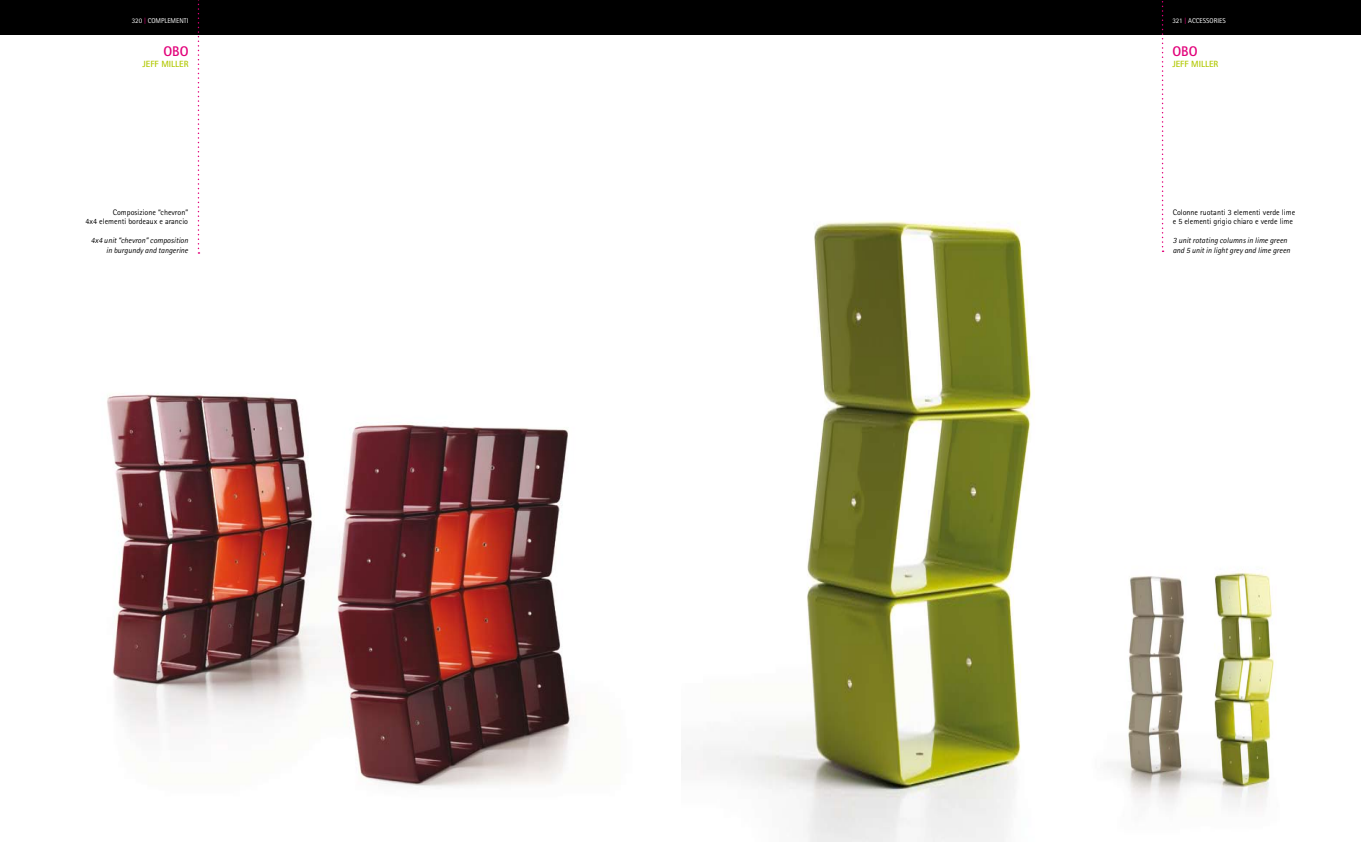
<style>
.page{position:relative;width:1361px;height:842px;background:#fff}
.page>*{position:absolute;margin:0;border:0;box-sizing:border-box;transform-origin:0 0}
.t1{font:700 14px "Rotis Sans Serif";color:#e2007a}
.t2{font:700 9px "Rotis Sans Serif";color:#b1c800}
.t3{font:8px/9.5px "Rotis Sans Serif";color:#000}
.t4{font:italic 8px/9.5px "Rotis Sans Serif";color:#000}
.t5{font:7px "Rotis Sans Serif";color:#fff}
.s1{color:#e2007a}
</style>
<div class="page">
<div style="left:0;top:0;width:1361px;height:34px;background:#000"></div>
<img style="left:681px;top:186px;width:484px;height:656px">
<img style="left:107px;top:393px;width:466px;height:394px">
<img style="left:1067px;top:529px;width:207px;height:313px">
<svg style="left:1161px;top:1px;width:2px;height:251px"></svg>
<svg style="left:198px;top:0;width:1px;height:254px"></svg>
<p class="t5" style="left:132px;top:16px;width:58px">320 <span class="s1">|</span> COMPLEMENTI</p>
<p class="t5" style="left:1172px;top:16px;width:55px">321 <span class="s1">|</span> ACCESSORIES</p>
<p class="t2" style="left:1172px;top:58px;width:47px">JEFF MILLER</p>
<h1 class="t1" style="left:163px;top:43px;width:27px">OBO</h1>
<p class="t2" style="left:143px;top:58px;width:47px">JEFF MILLER</p>
<h1 class="t1" style="left:1172px;top:43px;width:27px">OBO</h1>
<p class="t3" style="left:86px;top:207px;width:104px;text-align:right">Composizione “chevron”<br>4x4 elementi bordeaux e arancio</p>
<p class="t4" style="left:91px;top:236px;width:99px;text-align:right">4x4 unit “chevron” composition in burgundy and tangerine</p>
<p class="t3" style="left:1172px;top:207px;width:124px">Colonne ruotanti 3 elementi verde lime e 5 elementi grigio chiaro e verde lime</p>
<p class="t4" style="left:1172px;top:236px;width:119px">3 unit rotating columns in lime green and 5 unit in light grey and lime green</p>
</div>
